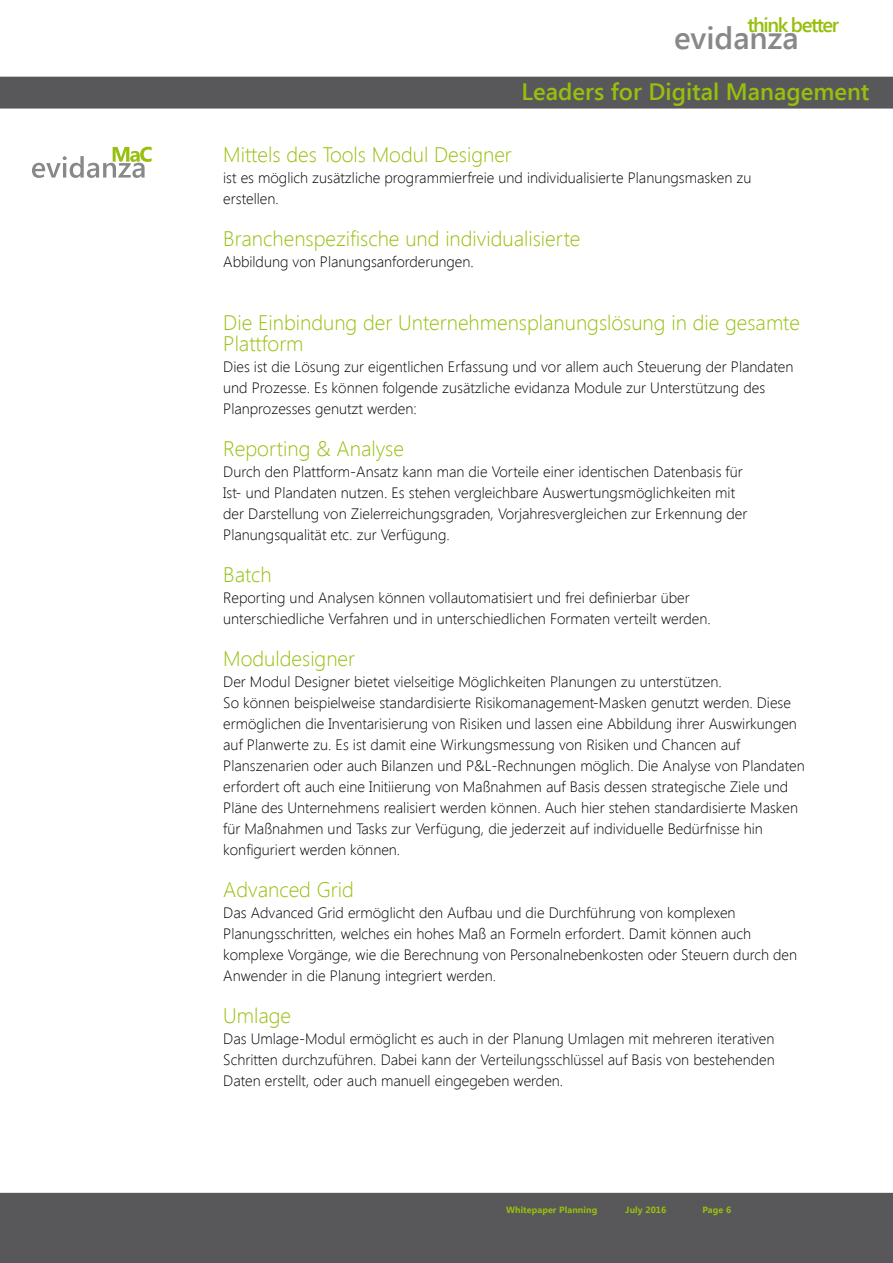
<style>
.page{position:relative;width:893px;height:1263px;background:#fff}
.page>*{position:absolute;margin:0;border:0;box-sizing:border-box;transform-origin:0 0}
.t1{font:600 31.2px "Segoe UI";color:#87888a}
.t2{font:600 23.7px "Segoe UI";color:#97bf0d}
.t3{font:300 21px/21px "Segoe UI";color:#97bf0d}
.t4{font:600 20.1px "Segoe UI";letter-spacing:-.07em;color:#97bf0d}
.t5{font:300 15px/21px "Segoe UI";color:#000}
.t6{font:700 9px "Segoe UI";letter-spacing:.01em;color:#97bf0d}
</style>
<div class="page">
<div style="left:0;top:1193px;width:893px;height:70px;background:#58585a"></div>
<div style="left:0;top:77px;width:893px;height:32px;background:#58585a"></div>
<svg style="left:32px;top:147px;width:120px;height:31px"></svg>
<h3 class="t4" style="left:747px;top:11px;width:94px">think better</h3>
<h1 class="t1" style="left:674px;top:16px;width:126px">evidanza</h1>
<h2 class="t2" style="left:522px;top:75px;width:349px">Leaders for Digital Management</h2>
<h3 class="t3" style="left:223px;top:143px;width:290px">Mittels des Tools Modul Designer</h3>
<p class="t5" style="left:223px;top:167px;width:530px">ist es möglich zusätzliche programmierfreie und individualisierte Planungsmasken zu erstellen.</p>
<h3 class="t3" style="left:223px;top:227px;width:359px">Branchenspezifische und individualisierte</h3>
<p class="t5" style="left:223px;top:251px;width:252px">Abbildung von Planungsanforderungen.</p>
<h3 class="t3" style="left:223px;top:311px;width:578px">Die Einbindung der Unternehmensplanungslösung in die gesamte<br>Plattform</h3>
<p class="t5" style="left:223px;top:356px;width:572px">Dies ist die Lösung zur eigentlichen Erfassung und vor allem auch Steuerung der Plandaten und Prozesse. Es können folgende zusätzliche evidanza Module zur Unterstützung des<br>Planprozesses genutzt werden:</p>
<h3 class="t3" style="left:223px;top:437px;width:182px">Reporting &amp; Analyse</h3>
<p class="t5" style="left:223px;top:461px;width:526px">Durch den Plattform-Ansatz kann man die Vorteile einer identischen Datenbasis für Ist- und Plandaten nutzen. Es stehen vergleichbare Auswertungsmöglichkeiten mit der Darstellung von Zielerreichungsgraden, Vorjahresvergleichen zur Erkennung der Planungsqualität etc. zur Verfügung.</p>
<h3 class="t3" style="left:223px;top:563px;width:50px">Batch</h3>
<p class="t5" style="left:223px;top:587px;width:489px">Reporting und Analysen können vollautomatisiert und frei definierbar über unterschiedliche Verfahren und in unterschiedlichen Formaten verteilt werden.</p>
<h3 class="t3" style="left:223px;top:647px;width:133px">Moduldesigner</h3>
<p class="t5" style="left:223px;top:671px;width:583px">Der Modul Designer bietet vielseitige Möglichkeiten Planungen zu unterstützen.<br>So können beispielweise standardisierte Risikomanagement-Masken genutzt werden. Diese ermöglichen die Inventarisierung von Risiken und lassen eine Abbildung ihrer Auswirkungen auf Planwerte zu. Es ist damit eine Wirkungsmessung von Risiken und Chancen auf Planszenarien oder auch Bilanzen und P&amp;L-Rechnungen möglich. Die Analyse von Plandaten erfordert oft auch eine Initiierung von Maßnahmen auf Basis dessen strategische Ziele und Pläne des Unternehmens realisiert werden können. Auch hier stehen standardisierte Masken für Maßnahmen und Tasks zur Verfügung, die jederzeit auf individuelle Bedürfnisse hin konfiguriert werden können.</p>
<h3 class="t3" style="left:223px;top:878px;width:132px">Advanced Grid</h3>
<p class="t5" style="left:223px;top:902px;width:575px">Das Advanced Grid ermöglicht den Aufbau und die Durchführung von komplexen Planungsschritten, welches ein hohes Maß an Formeln erfordert. Damit können auch komplexe Vorgänge, wie die Berechnung von Personalnebenkosten oder Steuern durch den Anwender in die Planung integriert werden.</p>
<h3 class="t3" style="left:223px;top:1004px;width:69px">Umlage</h3>
<p class="t5" style="left:223px;top:1028px;width:553px;text-align:justify">Das Umlage-Modul ermöglicht es auch in der Planung Umlagen mit mehreren iterativen Schritten durchzuführen. Dabei kann der Verteilungsschlüssel auf Basis von bestehenden Daten erstellt, oder auch manuell eingegeben werden.</p>
<p class="t6" style="left:506px;top:1203px;width:93px">Whitepaper Planning</p>
<p class="t6" style="left:626px;top:1203px;width:42px">July 2016</p>
<p class="t6" style="left:702px;top:1203px;width:30px">Page 6</p>
</div>
